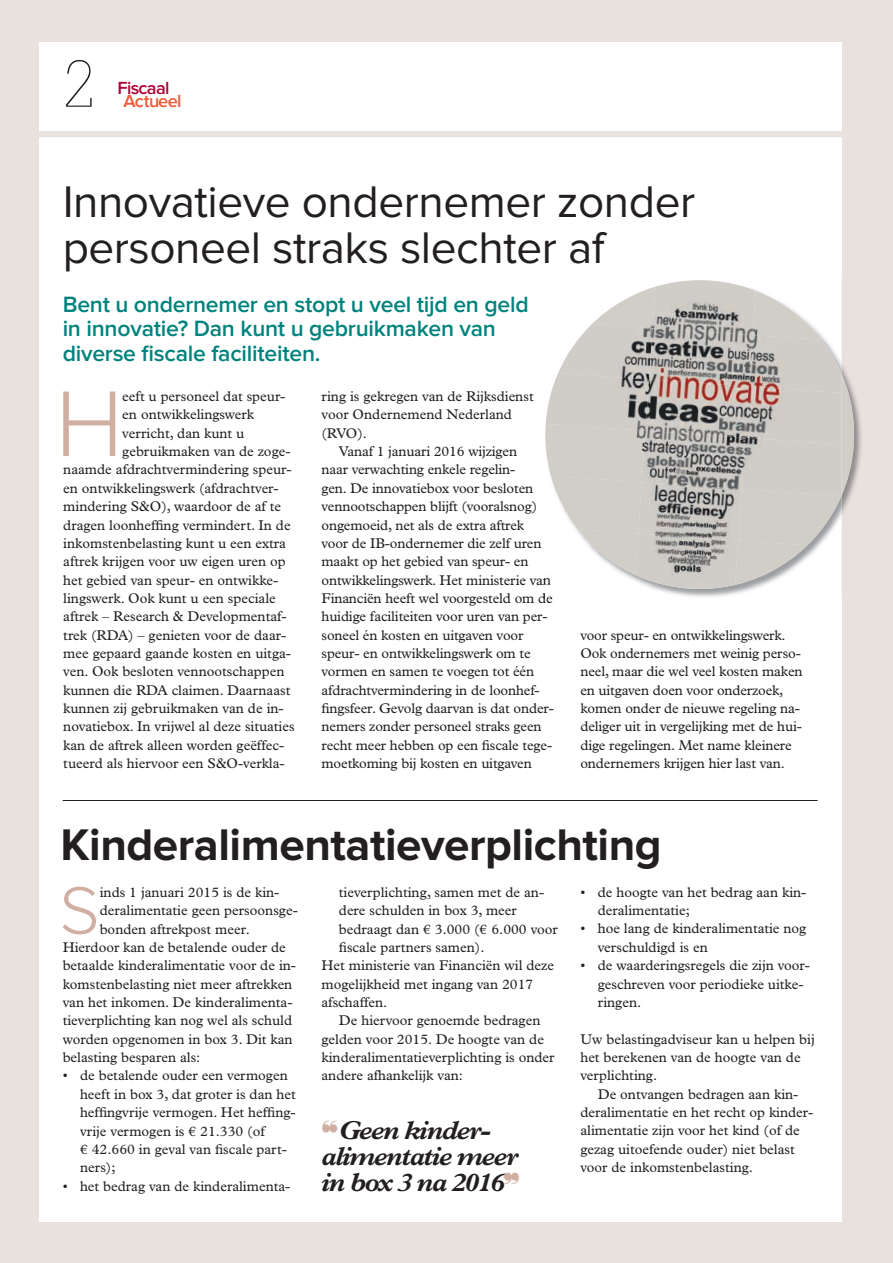
<style>
.page{position:relative;width:893px;height:1263px;background:#e9e1de}
.page>*{position:absolute;margin:0;border:0;box-sizing:border-box;transform-origin:0 0}
.t1{font:300 96.75px "Proxima Nova";color:#d0aea1}
.t2{font:300 69.15px "Proxima Nova";color:#d0aea1}
.t3{font:100 64.2px "Glypha LT Std";color:#231f20}
.t4{font:45.9px/45.9px "Proxima Nova";letter-spacing:-.01em;color:#231f20}
.t5{font:700 45.9px "Proxima Nova";letter-spacing:-.01em;color:#231f20}
.t6{font:italic 700 25.95px/26px "Plantin Std";letter-spacing:-.05em;color:#231f20}
.t7{font:600 22.95px/24.5px "Proxima Nova";letter-spacing:-.01em;color:#00837d}
.t8{font:600 18.15px "Proxima Nova";letter-spacing:-.04em;color:#ab0333}
.t9{font:600 18.15px "Proxima Nova";letter-spacing:-.035em;color:#f05937}
.t10{font:14.1px/18.3px "Plantin Std";color:#231f20}
.s1{color:#d0aea1}
</style>
<div class="page">
<div style="left:39px;top:42px;width:802px;height:1179px;background:#fff"></div>
<div style="left:0;top:131px;width:893px;height:6px;background:#e9e1de"></div>
<hr style="left:63px;top:800px;width:754px;height:1px;background:#231f20">
<img style="left:841px;top:280px;width:21px;height:318px">
<img style="left:625px;top:575px;width:10px;height:6px">
<img style="left:807px;top:545px;width:13px;height:13px">
<svg style="left:545px;top:578px;width:6px;height:7px"></svg>
<img style="left:841px;top:373px;width:14px;height:123px">
<img style="left:592px;top:288px;width:60px;height:36px">
<img style="left:652px;top:280px;width:104px;height:48px">
<img style="left:752px;top:291px;width:70px;height:44px">
<img style="left:558px;top:324px;width:95px;height:49px">
<img style="left:649px;top:328px;width:103px;height:51px">
<img style="left:749px;top:335px;width:92px;height:51px">
<img style="left:546px;top:373px;width:103px;height:51px">
<img style="left:645px;top:379px;width:104px;height:52px">
<img style="left:745px;top:386px;width:96px;height:52px">
<div style="left:545px;top:424px;width:100px;height:52px;background:#d1cdc7"></div>
<img style="left:642px;top:431px;width:103px;height:51px">
<div style="left:742px;top:438px;width:99px;height:51px;background:#d0ccc7"></div>
<img style="left:551px;top:476px;width:91px;height:56px">
<img style="left:638px;top:482px;width:104px;height:51px">
<img style="left:738px;top:489px;width:103px;height:56px">
<img style="left:578px;top:529px;width:60px;height:46px">
<img style="left:635px;top:533px;width:103px;height:57px">
<img style="left:735px;top:540px;width:72px;height:45px">
<h3 class="t3" style="left:63px;top:47px;width:34px">2</h3>
<p class="t8" style="left:118px;top:79px;width:53px">Fiscaal</p>
<p class="t9" style="left:123px;top:93px;width:60px">Actueel</p>
<h3 class="t4" style="left:63px;top:181px;width:634px">Innovatieve ondernemer zonder personeel straks slechter af</h3>
<h3 class="t7" style="left:63px;top:293px;width:468px">Bent u ondernemer en stopt u veel tijd en geld in innovatie? Dan kunt u gebruikmaken van diverse fiscale faciliteiten.</h3>
<h1 class="t1" style="left:55px;top:380px;width:70px">H</h1>
<p class="t10" style="left:122px;top:387px;width:165px">eeft u personeel dat speur-</p>
<p class="t10" style="left:322px;top:387px;width:214px">ring is gekregen van de Rijksdienst voor Ondernemend Nederland (RVO).</p>
<p class="t10" style="left:322px;top:442px;width:234px;text-indent:17px">Vanaf 1 januari 2016 wijzigen<br>naar verwachting enkele regelin-<br>gen. De innovatiebox voor besloten vennootschappen blijft (vooralsnog) ongemoeid, net als de extra aftrek voor de IB-ondernemer die zelf uren maakt op het gebied van speur- en ontwikkelingswerk. Het ministerie van Financiën heeft wel voorgesteld om de huidige faciliteiten voor uren van per&shy;soneel én kosten en uitgaven voor speur- en ontwikkelingswerk om te vormen en samen te voegen tot één afdrachtvermindering in de loonhef&shy;fingsfeer. Gevolg daarvan is dat onder&shy;nemers zonder personeel straks geen recht meer hebben op een fiscale tege&shy;moetkoming bij kosten en uitgaven</p>
<p class="t10" style="left:122px;top:406px;width:133px">en ontwikkelingswerk</p>
<p class="t10" style="left:122px;top:424px;width:124px">verricht, dan kunt u</p>
<p class="t10" style="left:122px;top:442px;width:170px">gebruikmaken van de zoge-</p>
<p class="t10" style="left:63px;top:461px;width:230px">naamde afdrachtvermindering speur-</p>
<p class="t10" style="left:63px;top:479px;width:217px">en ontwikkelingswerk (afdrachtver-</p>
<p class="t10" style="left:63px;top:497px;width:219px">mindering S&amp;O), waardoor de af te</p>
<p class="t10" style="left:63px;top:516px;width:229px">dragen loonheffing vermindert. In de</p>
<p class="t10" style="left:63px;top:534px;width:224px">inkomstenbelasting kunt u een extra</p>
<p class="t10" style="left:63px;top:552px;width:224px">aftrek krijgen voor uw eigen uren op</p>
<p class="t10" style="left:63px;top:571px;width:217px">het gebied van speur- en ontwikke-</p>
<p class="t10" style="left:63px;top:589px;width:214px">lingswerk. Ook kunt u een speciale</p>
<p class="t10" style="left:63px;top:607px;width:225px">aftrek – Research &amp; Developmentaf-</p>
<p class="t10" style="left:63px;top:626px;width:224px">trek (RDA) – genieten voor de daar-</p>
<p class="t10" style="left:63px;top:644px;width:229px">mee gepaard gaande kosten en uitga-</p>
<p class="t10" style="left:63px;top:663px;width:223px">ven. Ook besloten vennootschappen</p>
<p class="t10" style="left:63px;top:681px;width:229px">kunnen die RDA claimen. Daarnaast</p>
<p class="t10" style="left:63px;top:699px;width:222px">kunnen zij gebruikmaken van de in-</p>
<p class="t10" style="left:63px;top:718px;width:233px">novatiebox. In vrijwel al deze situaties</p>
<p class="t10" style="left:63px;top:736px;width:222px">kan de aftrek alleen worden geëffec-</p>
<p class="t10" style="left:63px;top:754px;width:223px">tueerd als hiervoor een S&amp;O-verkla-</p>
<p class="t10" style="left:580px;top:626px;width:224px">voor speur- en ontwikkelingswerk.<br>Ook ondernemers met weinig perso&shy;neel, maar die wel veel kosten maken en uitgaven doen voor onderzoek, komen onder de nieuwe regeling na&shy;deliger uit in vergelijking met de hui&shy;dige regelingen. Met name kleinere ondernemers krijgen hier last van.</p>
<h3 class="t5" style="left:61px;top:824px;width:603px">Kinderalimentatieverplichting</h3>
<h2 class="t2" style="left:59px;top:879px;width:42px">S</h2>
<p class="t10" style="left:100px;top:883px;width:181px">inds 1 januari 2015 is de kin-</p>
<p class="t10" style="left:598px;top:883px;width:210px;text-indent:-17px">• de hoogte van het bedrag aan kin&shy;deralimentatie;</p>
<p class="t10" style="left:598px;top:920px;width:210px;text-indent:-17px">• hoe lang de kinderalimentatie nog verschuldigd is en</p>
<p class="t10" style="left:598px;top:956px;width:214px;text-indent:-17px">• de waarderingsregels die zijn voor&shy;geschreven voor periodieke uitke&shy;ringen.</p>
<p class="t10" style="left:580px;top:1030px;width:236px">Uw belastingadviseur kan u helpen bij het berekenen van de hoogte van de verplichting.</p>
<p class="t10" style="left:580px;top:1085px;width:235px;text-indent:17px">De ontvangen bedragen aan kin&shy;deralimentatie en het recht op kinder&shy;alimentatie zijn voor het kind (of de gezag uitoefende ouder) niet belast voor de inkomstenbelasting.</p>
<p class="t10" style="left:339px;top:883px;width:207px">tieverplichting, samen met de an-</p>
<p class="t10" style="left:339px;top:901px;width:180px">dere schulden in box 3, meer</p>
<p class="t10" style="left:339px;top:920px;width:220px">bedraagt dan € 3.000 (€ 6.000 voor</p>
<p class="t10" style="left:339px;top:938px;width:147px">fiscale partners samen).</p>
<p class="t10" style="left:322px;top:956px;width:234px">Het ministerie van Financiën wil deze</p>
<p class="t10" style="left:322px;top:975px;width:213px">mogelijkheid met ingang van 2017</p>
<p class="t10" style="left:322px;top:993px;width:67px">afschaffen.</p>
<p class="t10" style="left:339px;top:1011px;width:203px">De hiervoor genoemde bedragen</p>
<p class="t10" style="left:322px;top:1030px;width:224px">gelden voor 2015. De hoogte van de</p>
<p class="t10" style="left:322px;top:1048px;width:235px">kinderalimentatieverplichting is onder</p>
<p class="t10" style="left:322px;top:1066px;width:143px">andere afhankelijk van:</p>
<p class="t10" style="left:100px;top:901px;width:200px">deralimentatie geen persoonsge-</p>
<p class="t10" style="left:100px;top:920px;width:152px">bonden aftrekpost meer.</p>
<p class="t10" style="left:63px;top:938px;width:225px">Hierdoor kan de betalende ouder de</p>
<p class="t10" style="left:63px;top:956px;width:235px">betaalde kinderalimentatie voor de in-</p>
<p class="t10" style="left:63px;top:975px;width:231px">komstenbelasting niet meer aftrekken</p>
<p class="t10" style="left:63px;top:993px;width:231px">van het inkomen. De kinderalimenta-</p>
<p class="t10" style="left:63px;top:1011px;width:231px">tieverplichting kan nog wel als schuld</p>
<p class="t10" style="left:63px;top:1030px;width:232px">worden opgenomen in box 3. Dit kan</p>
<p class="t10" style="left:63px;top:1048px;width:139px">belasting besparen als:</p>
<p class="t10" style="left:80px;top:1067px;width:217px;text-indent:-17px">• de betalende ouder een vermogen heeft in box 3, dat groter is dan het heffingvrije vermogen. Het heffing&shy;vrije vermogen is € 21.330 (of<br>€ 42.660 in geval van fiscale part&shy;ners);</p>
<p class="t10" style="left:63px;top:1177px;width:229px">• het bedrag van de kinderalimenta-</p>
<h3 class="t6" style="left:322px;top:1117px;width:198px"><span class="s1">❝</span>Geen kinder&shy;alimentatie meer in box 3 na 2016</h3>
</div>
